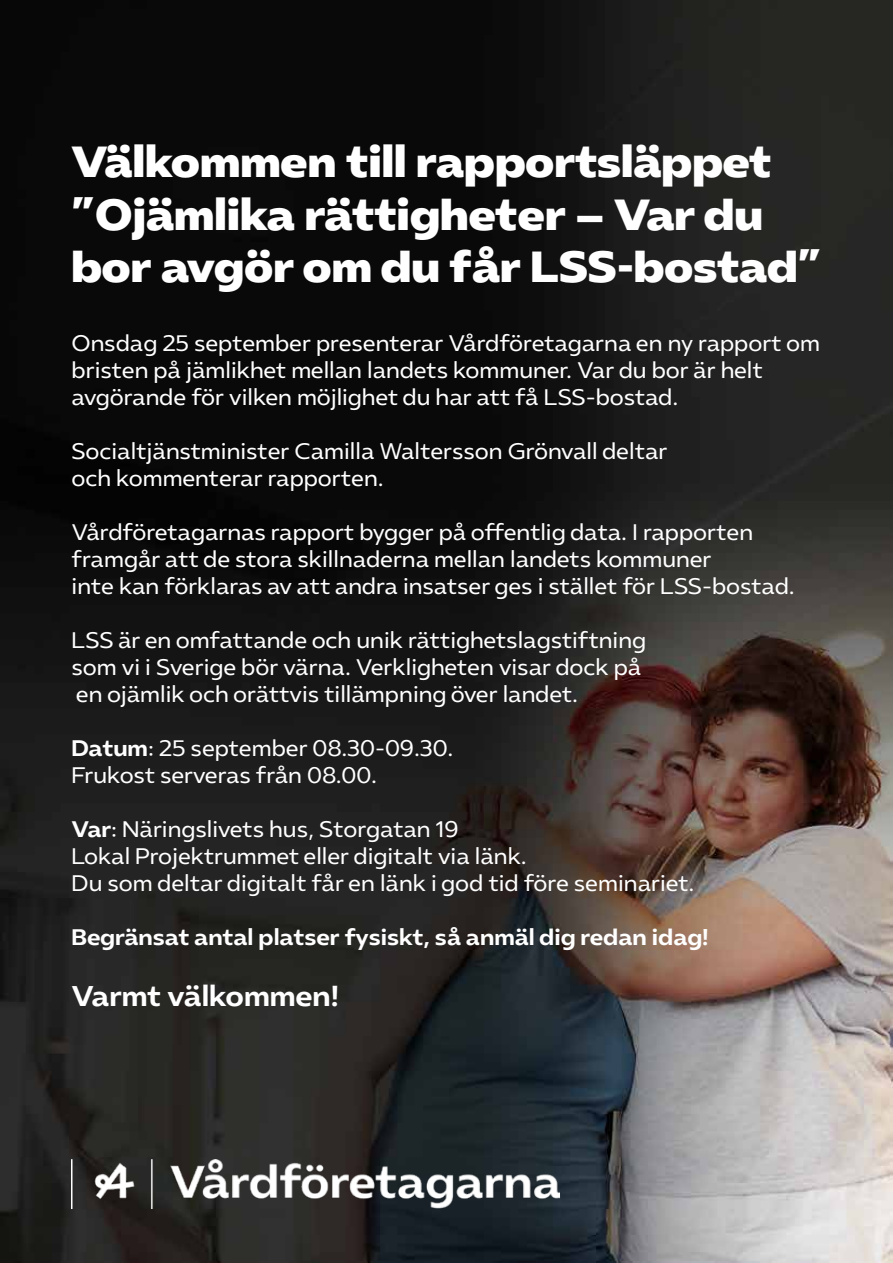
<style>
.page{position:relative;width:893px;height:1263px;background:#fff}
.page>*{position:absolute;margin:0;border:0;box-sizing:border-box;transform-origin:0 0}
.t1{font:43.5px/52.2px "Almega Sans Display";color:#fff}
.t2{font:700 28.5px "Almega Sans";color:#fff}
.t3{font:22.5px/27px "Almega Sans";color:#fff}
.t4{font:700 22.5px "Almega Sans";color:#fff}
.s1{font-weight:700}
</style>
<div class="page">
<img style="left:0;top:0;width:893px;height:1263px">
<img style="left:72px;top:1159px;width:488px;height:50px">
<h1 class="t1" style="left:72px;top:136px;width:751px">Välkommen till rapportsläppet ”Ojämlika rättigheter – Var du bor avgör om du får LSS-bostad”</h1>
<p class="t3" style="left:72px;top:329px;width:750px">Onsdag 25 september presenterar Vårdföretagarna en ny rapport om bristen på jämlikhet mellan landets kommuner. Var du bor är helt avgörande för vilken möjlighet du har att få LSS-bostad.</p>
<p class="t3" style="left:72px;top:437px;width:597px">Socialtjänstminister Camilla Waltersson Grönvall deltar och kommenterar rapporten.</p>
<p class="t3" style="left:72px;top:518px;width:725px">Vårdföretagarnas rapport bygger på offentlig data. I rapporten framgår att de stora skillnaderna mellan landets kommuner<br>inte kan förklaras av att andra insatser ges i stället för LSS-bostad.</p>
<p class="t3" style="left:72px;top:626px;width:576px">LSS är en omfattande och unik rättighetslagstiftning som vi i Sverige bör värna. Verkligheten visar dock på en ojämlik och orättvis tillämpning över landet.</p>
<p class="t3" style="left:72px;top:734px;width:383px"><span class="s1">Datum</span>: 25 september 08.30-09.30.<br>Frukost serveras från 08.00.</p>
<p class="t3" style="left:72px;top:815px;width:624px"><span class="s1">Var</span>: Näringslivets hus, Storgatan 19<br>Lokal Projektrummet eller digitalt via länk.<br>Du som deltar digitalt får en länk i god tid före seminariet.</p>
<p class="t4" style="left:72px;top:922px;width:639px">Begränsat antal platser fysiskt, så anmäl dig redan idag!</p>
<p class="t2" style="left:72px;top:977px;width:269px">Varmt välkommen!</p>
</div>
